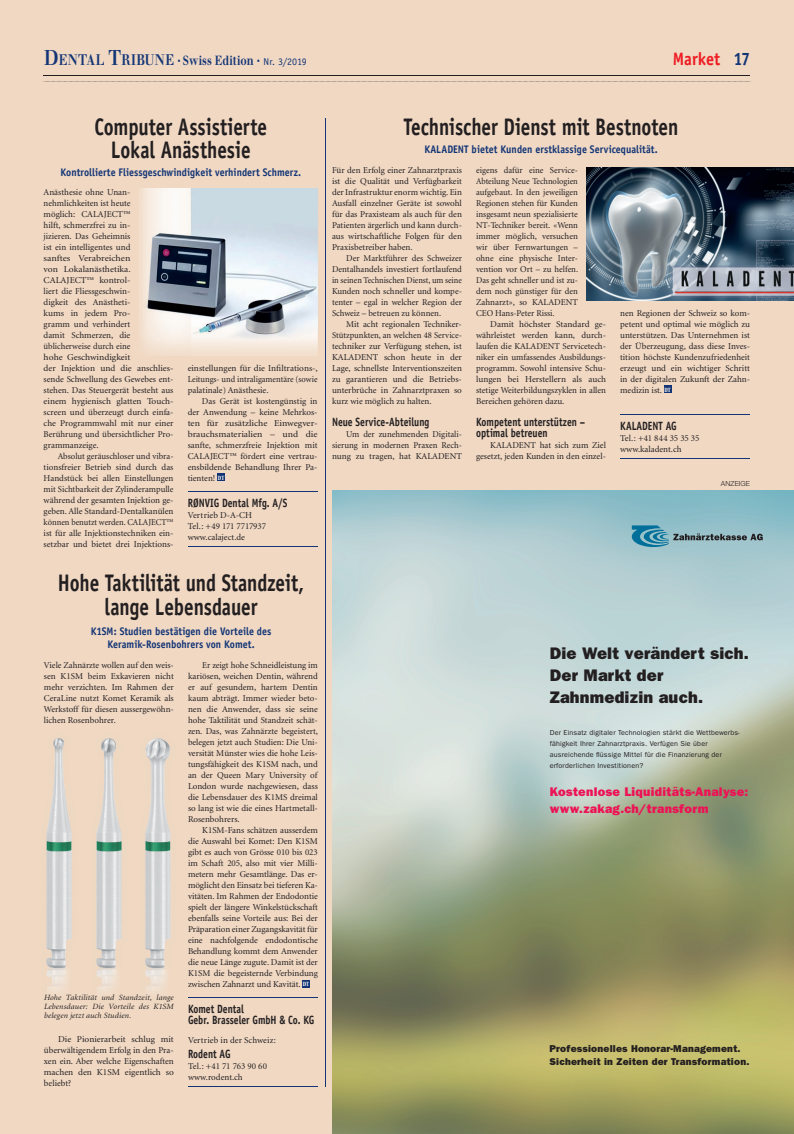
<style>
.page{position:relative;width:794px;height:1134px;background:#f0d8c3}
.page>*{position:absolute;margin:0;border:0;box-sizing:border-box;transform-origin:0 0}
.t1{font:700 24px/24px "Officina Sans";letter-spacing:-.005em;color:#231f20;text-align:center;scale:.8 1}
.t2{font:700 18px "Officina Sans";letter-spacing:-.005em;color:#ee1d23;scale:.9 1}
.t3{font:16.8px/21.8px "ITC Franklin Gothic Std Hvy";letter-spacing:.01em;color:#231f20}
.t4{font:15px "Walbaum Bold Os F";letter-spacing:.03em;color:#133576;scale:.8 1}
.t5{font:12.6px/16.6px "ITC Franklin Gothic Std Hvy";letter-spacing:.02em;color:#ed1255}
.t6{font:700 12px/11px "Officina Sans";color:#231f20;scale:.8 1}
.t7{font:700 11px/13.2px "Officina Sans";letter-spacing:.005em;color:#133576;text-align:center;scale:.9 1}
.t8{font:10px/13px "ITC Franklin Gothic Std Hvy";letter-spacing:.02em;color:#231f20}
.t9{font:9px/11px "Minion";color:#231f20;text-align:justify}
.t10{font:italic 8px/9px "Minion";letter-spacing:.02em;color:#231f20;text-align:justify}
.t11{font:7.2px/11px "ITC Franklin Gothic Std";letter-spacing:.02em;color:#231f20}
.t12{font:300 7px "Helvetica Neue";letter-spacing:.015em;color:#231f20}
.s1{font-size:21px}
.s2{font-size:13px}
.s3{font-family:"Officina Sans";font-size:10px}
.s4{color:#133576}
</style>
<div class="page">
<hr style="left:620px;top:414px;width:130px;height:1px;background:#133576">
<hr style="left:620px;top:459px;width:130px;height:1px;background:#133576">
<div style="left:664px;top:386px;width:7px;height:7px;background:#133576"></div>
<img style="left:332px;top:490px;width:462px;height:644px">
<svg style="left:632px;top:525px;width:130px;height:22px;background:#75a4b1"></svg>
<hr style="left:188px;top:997px;width:130px;height:1px;background:#133576">
<hr style="left:188px;top:1086px;width:130px;height:1px;background:#133576">
<div style="left:302px;top:980px;width:8px;height:7px;background:#133576"></div>
<hr style="left:188px;top:491px;width:129px;height:1px;background:#133576">
<hr style="left:188px;top:547px;width:129px;height:1px;background:#133576">
<div style="left:217px;top:474px;width:8px;height:7px;background:#133576"></div>
<hr style="left:325px;top:118px;width:1px;height:968px;background:#133576">
<img style="left:586px;top:167px;width:208px;height:134px">
<img style="left:141px;top:189px;width:176px;height:166px">
<img style="left:145px;top:738px;width:26px;height:231px">
<svg style="left:46px;top:969px;width:120px;height:23px"></svg>
<hr style="left:44px;top:75px;width:706px;height:1px;background:#231f20">
<svg style="left:44px;top:81px;width:706px;height:1px"></svg>
<h3 class="t4" style="left:44px;top:51px;width:330px"><span class="s1">D</span>ENTAL <span class="s1">T</span>RIBUNE · <span class="s2">Swiss Edition</span> · <span class="s3">Nr. 3/2019</span></h3>
<h2 class="t2" style="left:673px;top:48px;width:87px">Market <span class="s4">17</span></h2>
<h1 class="t1" style="left:94px;top:115px;width:217px;line-height:23.5px">Computer Assistierte<br>Lokal Anästhesie</h1>
<p class="t7" style="left:60px;top:166px;width:269px">Kontrollierte Fliessgeschwindigkeit verhindert Schmerz.</p>
<p class="t9" style="left:44px;top:187px;width:131px;text-align:left">Anästhesie ohne Unan&shy;nehmlichkeiten ist heute<br>möglich: CALAJECT™<br>hilft, schmerzfrei zu in-<br>jizieren. Das Geheimnis<br>ist ein intelligentes und<br>sanftes Verabreichen<br>von Lokalanästhetika.<br>CALAJECT™ kontrol-<br>liert die Fliessgeschwin-<br>digkeit des Anästheti-<br>kums in jedem Pro-<br>gramm und verhindert<br>damit Schmerzen, die üblicherweise durch eine<br>hohe Geschwindigkeit<br>der Injektion und die anschlies&shy;sende Schwellung des Gewebes ent&shy;stehen. Das Steuergerät besteht aus einem hygienisch glatten Touch&shy;screen und überzeugt durch einfa&shy;che Programmwahl mit nur einer<br>Berührung und übersichtlicher Pro&shy;gramm anzeige.</p>
<p class="t9" style="left:44px;top:451px;width:131px;text-indent:14px">Absolut geräuschloser und vibra&shy;tionsfreier Betrieb sind durch das Handstück bei allen Einstellungen mit Sichtbarkeit der Zylinder ampulle während der gesamten Injektion ge&shy;geben. Alle Standard-Dentalkanülen können benutzt werden. CALAJECT™ ist für alle Injektionstechniken ein&shy;setzbar und bietet drei Injektions-</p>
<p class="t9" style="left:188px;top:363px;width:132px">einstellungen für die Infiltrations-, Leitungs- und intraligamentäre (sowie palatinale) Anästhesie.</p>
<p class="t9" style="left:188px;top:396px;width:131px;text-indent:14px">Das Gerät ist kostengünstig in der Anwendung – keine Mehrkos&shy;ten für zusätzliche Einwegver&shy;brauchsmaterialien – und die sanfte, schmerzfreie Injektion mit CALAJECT™ fördert eine vertrau&shy;ensbildende Behandlung Ihrer Pa&shy;tienten! <sup>DT</sup></p>
<h3 class="t6" style="left:188px;top:497px;width:126px">RØNVIG Dental Mfg. A/S</h3>
<p class="t9" style="left:188px;top:510px;width:80px;text-align:left">Vertrieb D-A-CH<br>Tel.: +49 171 7717937 www.calaject.de</p>
<h1 class="t1" style="left:58px;top:571px;width:309px">Hohe Taktilität und Standzeit, lange Lebensdauer</h1>
<p class="t7" style="left:91px;top:625px;width:202px">K1SM: Studien bestätigen die Vorteile des<br>Keramik-Rosenbohrers von Komet.</p>
<p class="t9" style="left:44px;top:660px;width:131px">Viele Zahnärzte wollen auf den weis&shy;sen K1SM beim Exkavieren nicht mehr verzichten. Im Rahmen der CeraLine nutzt Komet Keramik als Werkstoff für diesen aussergewöhn&shy;lichen Rosenbohrer.</p>
<p class="t10" style="left:44px;top:993px;width:131px">Hohe Taktilität und Standzeit, lange Lebensdauer: Die Vorteile des K1SM belegen jetzt auch Studien.</p>
<p class="t9" style="left:44px;top:1034px;width:131px;text-indent:14px">Die Pionierarbeit schlug mit überwältigendem Erfolg in den Pra&shy;xen ein. Aber welche Eigenschaften machen den K1SM eigentlich so beliebt?</p>
<p class="t9" style="left:188px;top:660px;width:132px;text-indent:14px">Er zeigt hohe Schneidleistung im kariösen, weichen Dentin, während er auf gesundem, hartem Dentin kaum abträgt. Immer wieder beto&shy;nen die Anwender, dass sie seine hohe Taktilität und Standzeit schät&shy;zen. Das, was Zahnärzte begeistert, belegen jetzt auch Studien: Die Uni&shy;versität Münster wies die hohe Leis&shy;tungsfähigkeit des K1SM nach, und an der Queen Mary University of London wurde nachgewiesen, dass die Lebensdauer des K1MS dreimal so lang ist wie die eines Hartmetall-Rosenbohrers.</p>
<p class="t9" style="left:188px;top:825px;width:131px;text-indent:14px">K1SM-Fans schätzen ausserdem die Auswahl bei Komet: Den K1SM gibt es auch von Grösse 010 bis 023 im Schaft 205, also mit vier Milli&shy;metern mehr Gesamtlänge. Das er&shy;möglicht den Einsatz bei tieferen Ka&shy;vitäten. Im Rahmen der Endodontie spielt der längere Winkelstückschaft ebenfalls seine Vorteile aus: Bei der Präparation einer Zugangskavität für eine nachfolgende endodon tische Behandlung kommt dem Anwender die neue Länge zugute. Damit ist der K1SM die begeisternde Verbindung zwischen Zahnarzt und Kavität. <sup>DT</sup></p>
<h3 class="t6" style="left:188px;top:1003px;width:159px">Komet Dental<br>Gebr. Brasseler GmbH &amp; Co. KG</h3>
<p class="t9" style="left:188px;top:1035px;width:90px">Vertrieb in der Schweiz:</p>
<h3 class="t6" style="left:188px;top:1048px;width:55px">Rodent AG</h3>
<p class="t9" style="left:188px;top:1061px;width:81px">Tel.: +41 71 763 90 60 www.rodent.ch</p>
<h1 class="t1" style="left:404px;top:114px;width:345px">Technischer Dienst mit Bestnoten</h1>
<p class="t7" style="left:424px;top:142px;width:261px">KALADENT bietet Kunden erstklassige Servicequalität.</p>
<p class="t9" style="left:332px;top:165px;width:131px">Für den Erfolg einer Zahnarztpraxis ist die Qualität und Verfügbarkeit der Infrastruktur enorm wichtig. Ein Ausfall einzelner Geräte ist sowohl für das Praxisteam als auch für den Patienten ärgerlich und kann durch&shy;aus wirtschaftliche Folgen für den Praxisbetreiber haben.</p>
<p class="t9" style="left:332px;top:253px;width:131px;text-indent:14px">Der Marktführer des Schweizer Dentalhandels investiert fortlaufend in seinen Technischen Dienst, um seine Kunden noch schneller und kompe&shy;tenter – egal in welcher Region der Schweiz – betreuen zu können.</p>
<p class="t9" style="left:332px;top:319px;width:131px;text-indent:14px">Mit acht regionalen Techniker-Stützpunkten, an welchen 48 Service&shy;techniker zur Verfügung stehen, ist KALADENT schon heute in der Lage, schnellste Interventionszeiten zu garantieren und die Betriebs&shy;unterbrüche in Zahnarztpraxen so kurz wie möglich zu halten.</p>
<h3 class="t6" style="left:332px;top:416px;width:123px">Neue Service-Abteilung</h3>
<p class="t9" style="left:332px;top:429px;width:131px;text-indent:14px">Um der zunehmenden Digitali&shy;sierung in modernen Praxen Rech&shy;nung zu tragen, hat KALADENT</p>
<p class="t9" style="left:476px;top:165px;width:104px">eigens dafür eine Service-Abteilung Neue Technologien aufgebaut. In den jeweiligen Regionen stehen für Kunden insgesamt neun spezialisierte NT-Techniker bereit. «Wenn immer möglich, versuchen wir über Fernwartungen – ohne eine physische Inter&shy;vention vor Ort – zu helfen.<br>Das geht schneller und ist zu&shy;dem noch günstiger für den Zahnarzt», so KALADENT CEO Hans-Peter Rissi.</p>
<p class="t9" style="left:476px;top:319px;width:131px;text-indent:14px">Damit höchster Standard ge&shy;währleistet werden kann, durch&shy;laufen die KALADENT Servicetech&shy;niker ein umfassendes Ausbildungs&shy;programm. Sowohl intensive Schu&shy;lungen bei Herstellern als auch stetige Weiterbildungszyklen in allen Bereichen gehören dazu.</p>
<h3 class="t6" style="left:476px;top:416px;width:138px">Kompetent unterstützen – optimal betreuen</h3>
<p class="t9" style="left:476px;top:440px;width:131px;text-align:right">KALADENT hat sich zum Ziel gesetzt, jeden Kunden in den einzel-</p>
<p class="t9" style="left:620px;top:308px;width:131px">nen Regionen der Schweiz so kom&shy;petent und optimal wie möglich zu unterstützen. Das Unternehmen ist der Überzeugung, dass diese Inves&shy;tition höchste Kundenzufriedenheit erzeugt und ein wichtiger Schritt in der digitalen Zukunft der Zahn&shy;medizin ist. <sup>DT</sup></p>
<h3 class="t6" style="left:620px;top:420px;width:72px">KALADENT AG</h3>
<p class="t9" style="left:620px;top:433px;width:81px">Tel.: +41 844 35 35 35 www.kaladent.ch</p>
<p class="t12" style="left:721px;top:479px;width:31px">ANZEIGE</p>
<h3 class="t3" style="left:550px;top:643px;width:200px">Die Welt verändert sich.<br>Der Markt der<br>Zahnmedizin auch.</h3>
<p class="t11" style="left:550px;top:727px;width:192px">Der Einsatz digitaler Technologien stärkt die Wettbewerbs&shy;fähigkeit Ihrer Zahnarztpraxis. Verfügen Sie über ausreichende flüssige Mittel für die Finanzierung der erforderlichen Investitionen?</p>
<h3 class="t5" style="left:550px;top:783px;width:200px">Kostenlose Liquiditäts-Analyse: www.zakag.ch/transform</h3>
<p class="t8" style="left:549px;top:1042px;width:201px">Professionelles Honorar-Management.<br>Sicherheit in Zeiten der Transformation.</p>
</div>
